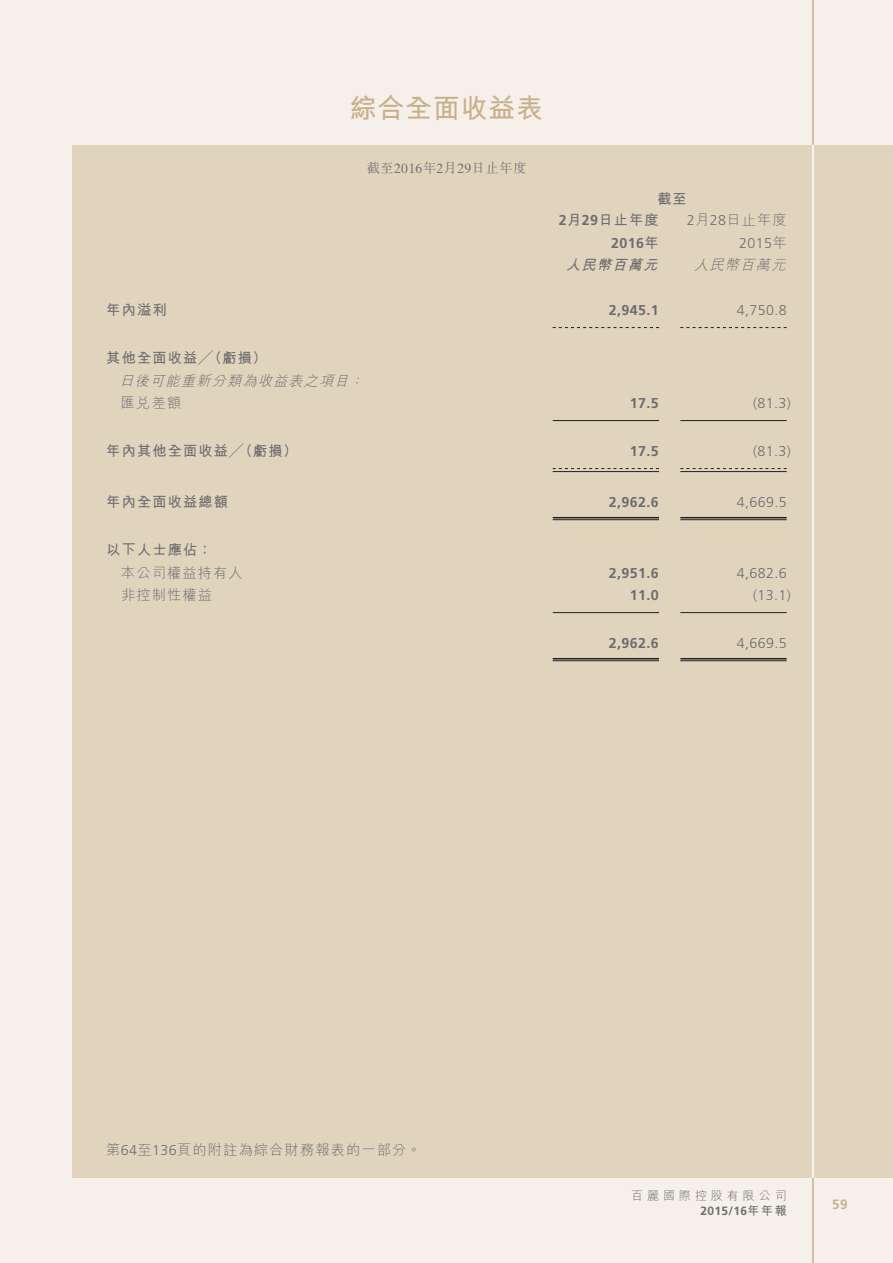
<style>
.page{position:relative;width:893px;height:1263px;background:#fff}
.page>*{position:absolute;margin:0;border:0;box-sizing:border-box;transform-origin:0 0}
.t1{font:700 27px "M Hei HK";letter-spacing:.03em;color:#c8b08b}
.t2{font:700 14.25px/21px "M Hei HK";letter-spacing:.08em;color:#6c6d70}
.t3{font:300 14.25px "Frutiger LT Std";letter-spacing:.03em;color:#6c6d70}
.t4{font:300 14.25px "M Hei HK";letter-spacing:.08em;color:#6c6d70}
.t5{font:700 14.25px "Frutiger LT Std";letter-spacing:.03em;color:#6c6d70}
.t6{font:italic 300 14.25px "M Hei HK";color:#6c6d70}
.t7{font:italic 700 14.25px "M Hei HK";color:#6c6d70}
.t8{font:300 13.5px "M Sung HK";letter-spacing:.025em;color:#6c6d70}
.t9{font:700 13.5px "Frutiger LT Std";color:#c8b08b}
.t10{font:700 12px "Frutiger LT Std";letter-spacing:.03em;color:#6c6d70}
.t11{font:300 12px "M Hei HK";letter-spacing:.33em;color:#6c6d70}
.s1{font-family:"Times Ten LT Std";font-weight:400}
.s2{font-family:"Frutiger LT Std"}
.s3{font-family:"M Hei HK"}
</style>
<div class="page">
<div style="left:1px;top:0;width:892px;height:1263px;background:#f5f0e9"></div>
<hr style="left:0;top:0;width:1px;height:1263px;background:#f5f0e9">
<div style="left:72px;top:145px;width:821px;height:1033px;background:#e1d4bc"></div>
<hr style="left:812px;top:145px;width:2px;height:1033px;background:#fff">
<hr style="left:812px;top:0;width:2px;height:145px;background:#c8b08b">
<hr style="left:812px;top:1178px;width:2px;height:85px;background:#c8b08b">
<svg style="left:553px;top:327px;width:106px;height:1px"></svg>
<svg style="left:680px;top:327px;width:107px;height:1px"></svg>
<hr style="left:553px;top:420px;width:106px;height:1px;background:#231f20">
<hr style="left:680px;top:420px;width:107px;height:1px;background:#231f20">
<svg style="left:553px;top:468px;width:106px;height:1px"></svg>
<svg style="left:680px;top:468px;width:107px;height:1px"></svg>
<hr style="left:553px;top:471px;width:106px;height:1px;background:#231f20">
<hr style="left:680px;top:471px;width:107px;height:1px;background:#231f20">
<hr style="left:553px;top:517px;width:106px;height:1px;background:#231f20">
<hr style="left:553px;top:519px;width:106px;height:1px;background:#231f20">
<hr style="left:680px;top:517px;width:107px;height:1px;background:#231f20">
<hr style="left:680px;top:519px;width:107px;height:1px;background:#231f20">
<hr style="left:553px;top:612px;width:106px;height:1px;background:#231f20">
<hr style="left:680px;top:612px;width:107px;height:1px;background:#231f20">
<hr style="left:553px;top:658px;width:106px;height:1px;background:#231f20">
<hr style="left:553px;top:660px;width:106px;height:1px;background:#231f20">
<hr style="left:680px;top:658px;width:107px;height:1px;background:#231f20">
<hr style="left:680px;top:660px;width:107px;height:1px;background:#231f20">
<h1 class="t1" style="left:350px;top:88px;width:195px">綜合全面收益表</h1>
<p class="t8" style="left:366px;top:158px;width:162px">截至<span class="s1">2016</span>年<span class="s1">2</span>月<span class="s1">29</span>日止年度</p>
<p class="t2" style="left:559px;top:187px;width:129px;text-indent:98px">截至<br><span class="s2">2</span>月<span class="s2">29</span>日止年度</p>
<p class="t4" style="left:687px;top:210px;width:101px"><span class="s2">2</span>月<span class="s2">28</span>日止年度</p>
<p class="t5" style="left:611px;top:234px;width:49px">2016<span class="s3">年</span></p>
<p class="t3" style="left:739px;top:235px;width:49px">2015<span class="s3">年</span></p>
<p class="t7" style="left:566px;top:254px;width:98px">人民幣百萬元</p>
<p class="t6" style="left:694px;top:255px;width:98px">人民幣百萬元</p>
<p class="t2" style="left:106px;top:298px;width:62px">年內溢利</p>
<p class="t5" style="left:609px;top:302px;width:51px">2,945.1</p>
<p class="t3" style="left:737px;top:302px;width:51px">4,750.8</p>
<p class="t2" style="left:106px;top:346px;width:162px">其他全面收益╱（虧損）</p>
<p class="t6" style="left:119px;top:370px;width:251px">日後可能重新分類為收益表之項目：</p>
<p class="t4" style="left:121px;top:393px;width:62px">匯兌差額</p>
<p class="t5" style="left:630px;top:395px;width:30px">17.5</p>
<p class="t3" style="left:753px;top:395px;width:39px">(81.3)</p>
<p class="t2" style="left:106px;top:439px;width:193px">年內其他全面收益╱（虧損）</p>
<p class="t5" style="left:630px;top:443px;width:30px">17.5</p>
<p class="t3" style="left:753px;top:443px;width:39px">(81.3)</p>
<p class="t2" style="left:106px;top:490px;width:123px">年內全面收益總額</p>
<p class="t5" style="left:609px;top:494px;width:51px">2,962.6</p>
<p class="t3" style="left:737px;top:494px;width:51px">4,669.5</p>
<p class="t2" style="left:106px;top:538px;width:107px">以下人士應佔：</p>
<p class="t4" style="left:121px;top:562px;width:123px">本公司權益持有人</p>
<p class="t5" style="left:609px;top:564px;width:51px">2,951.6</p>
<p class="t3" style="left:737px;top:565px;width:51px">4,682.6</p>
<p class="t4" style="left:121px;top:585px;width:93px">非控制性權益</p>
<p class="t5" style="left:630px;top:587px;width:30px">11.0</p>
<p class="t3" style="left:753px;top:587px;width:39px">(13.1)</p>
<p class="t5" style="left:609px;top:635px;width:51px">2,962.6</p>
<p class="t3" style="left:737px;top:635px;width:51px">4,669.5</p>
<p class="t4" style="left:106px;top:1139px;width:316px">第<span class="s2">64</span>至<span class="s2">136</span>頁的附註為綜合財務報表的一部分。</p>
<p class="t11" style="left:631px;top:1187px;width:157px">百麗國際控股有限公司</p>
<p class="t10" style="left:701px;top:1204px;width:88px">2015/16<span class="s3">年年報</span></p>
<p class="t9" style="left:832px;top:1197px;width:17px">59</p>
</div>
